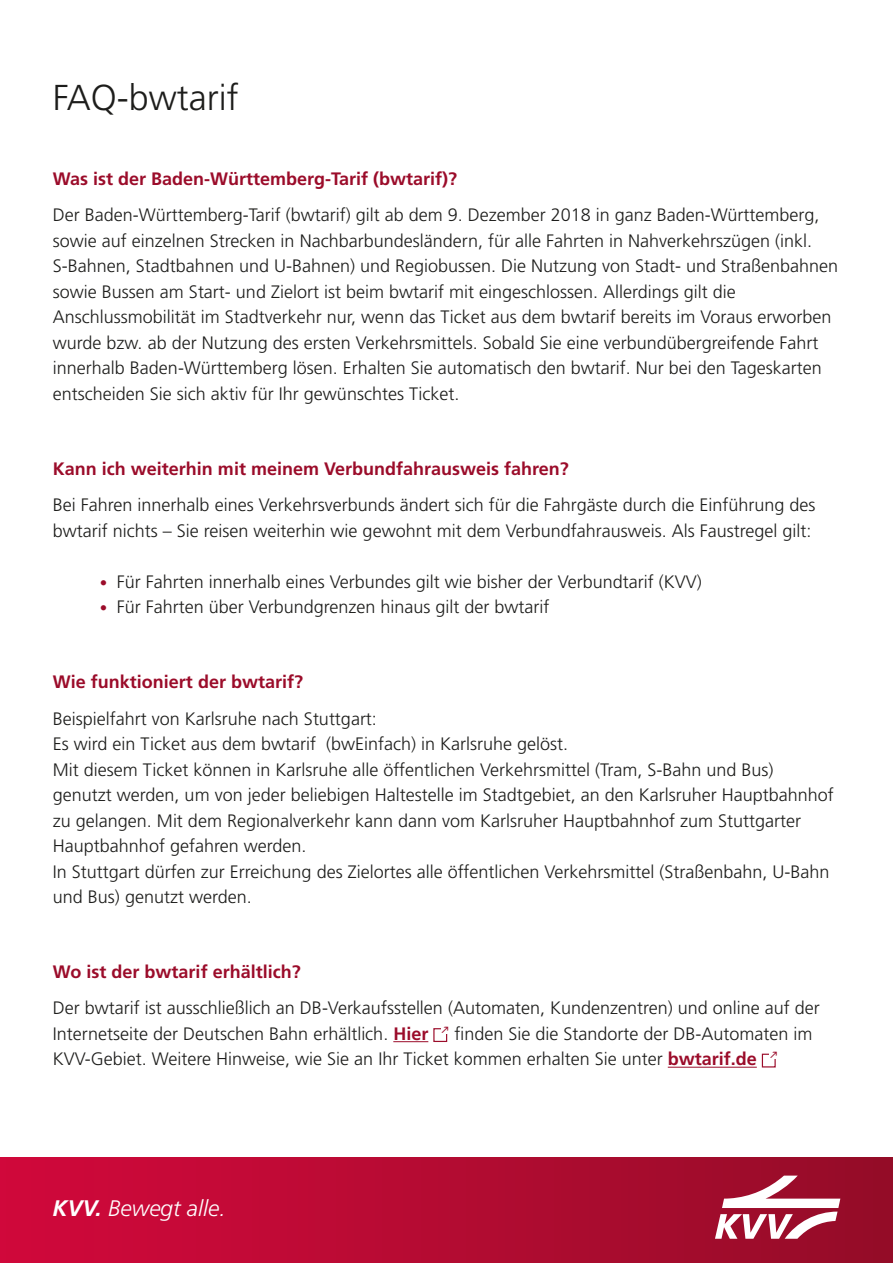
<style>
.page{position:relative;width:893px;height:1263px;background:#fff}
.page>*{position:absolute;margin:0;border:0;box-sizing:border-box;transform-origin:0 0}
.t1{font:300 36px "Frutiger LT Std";color:#1d1d1b}
.t2{font:italic 300 22.5px "Frutiger LT Std";color:#fff}
.t3{font:300 18px/25.5px "Frutiger LT Std";color:#1d1d1b}
.t4{font:700 18px "Frutiger LT Std";color:#9b0c2a}
.s1{font-size:15px;color:#9b0c2a}
.s2{font-weight:700;color:#9b0c2a}
.s3{font-weight:700}
</style>
<div class="page">
<hr style="left:393px;top:1041px;width:35px;height:1px;background:#9b0c2a">
<hr style="left:668px;top:1067px;width:89px;height:1px;background:#9b0c2a">
<div style="left:433px;top:1028px;width:14px;height:14px;border:1px solid #9b0c2a"></div>
<div style="left:441px;top:1024px;width:8px;height:9px;background:#fff"></div>
<div style="left:762px;top:1054px;width:14px;height:13px;border:1px solid #9b0c2a"></div>
<div style="left:769px;top:1050px;width:9px;height:9px;background:#fff"></div>
<div style="left:0;top:1158px;width:893px;height:105px;background:linear-gradient(to right,#d3093c,#940d28)"></div>
<svg style="left:715px;top:1175px;width:125px;height:64px"></svg>
<h1 class="t1" style="left:53px;top:77px;width:187px">FAQ-bwtarif</h1>
<p class="t4" style="left:53px;top:168px;width:406px">Was ist der Baden-Württemberg-Tarif (bwtarif)?</p>
<p class="t3" style="left:53px;top:203px;width:787px">Der Baden-Württemberg-Tarif (bwtarif) gilt ab dem 9. Dezember 2018 in ganz Baden-Württemberg, sowie auf einzelnen Strecken in Nachbarbundesländern, für alle Fahrten in Nahverkehrszügen (inkl.<br>S-Bahnen, Stadtbahnen und U-Bahnen) und Regiobussen. Die Nutzung von Stadt- und Straßenbahnen sowie Bussen am Start- und Zielort ist beim bwtarif mit eingeschlossen. Allerdings gilt die Anschlussmobilität im Stadtverkehr nur, wenn das Ticket aus dem bwtarif bereits im Voraus erworben wurde bzw. ab der Nutzung des ersten Verkehrsmittels. Sobald Sie eine verbundübergreifende Fahrt innerhalb Baden-Württemberg lösen. Erhalten Sie automatisch den bwtarif. Nur bei den Tageskarten entscheiden Sie sich aktiv für Ihr gewünschtes Ticket.</p>
<p class="t4" style="left:53px;top:458px;width:517px">Kann ich weiterhin mit meinem Verbundfahrausweis fahren?</p>
<p class="t3" style="left:53px;top:493px;width:764px">Bei Fahren innerhalb eines Verkehrsverbunds ändert sich für die Fahrgäste durch die Einführung des bwtarif nichts – Sie reisen weiterhin wie gewohnt mit dem Verbundfahrausweis. Als Faustregel gilt:</p>
<p class="t3" style="left:100px;top:569px;width:604px"><span class="s1">•</span> Für Fahrten innerhalb eines Verbundes gilt wie bisher der Verbundtarif (KVV)</p>
<p class="t3" style="left:100px;top:594px;width:451px"><span class="s1">•</span> Für Fahrten über Verbundgrenzen hinaus gilt der bwtarif</p>
<p class="t4" style="left:53px;top:671px;width:252px">Wie funktioniert der bwtarif?</p>
<p class="t3" style="left:53px;top:706px;width:782px">Beispielfahrt von Karlsruhe nach Stuttgart:<br>Es wird ein Ticket aus dem bwtarif (bwEinfach) in Karlsruhe gelöst.<br>Mit diesem Ticket können in Karlsruhe alle öffentlichen Verkehrsmittel (Tram, S-Bahn und Bus) genutzt werden, um von jeder beliebigen Haltestelle im Stadtgebiet, an den Karlsruher Hauptbahnhof zu gelangen. Mit dem Regionalverkehr kann dann vom Karlsruher Hauptbahnhof zum Stuttgarter Hauptbahnhof gefahren werden.<br>In Stuttgart dürfen zur Erreichung des Zielortes alle öffentlichen Verkehrsmittel (Straßenbahn, U-Bahn und Bus) genutzt werden.</p>
<p class="t4" style="left:53px;top:961px;width:249px">Wo ist der bwtarif erhältlich?</p>
<p class="t3" style="left:53px;top:996px;width:768px">Der bwtarif ist ausschließlich an DB-Verkaufsstellen (Automaten, Kundenzentren) und online auf der<br>Internetseite der Deutschen Bahn erhältlich. <span class="s2">Hier</span></p>
<p class="t3" style="left:53px;top:1021px;width:761px;text-indent:401px">finden Sie die Standorte der DB-Automaten im<br>KVV-Gebiet. Weitere Hinweise, wie Sie an Ihr Ticket kommen erhalten Sie unter <span class="s2">bwtarif.de</span></p>
<p class="t2" style="left:53px;top:1196px;width:174px"><span class="s3">KVV.</span> Bewegt alle.</p>
</div>
